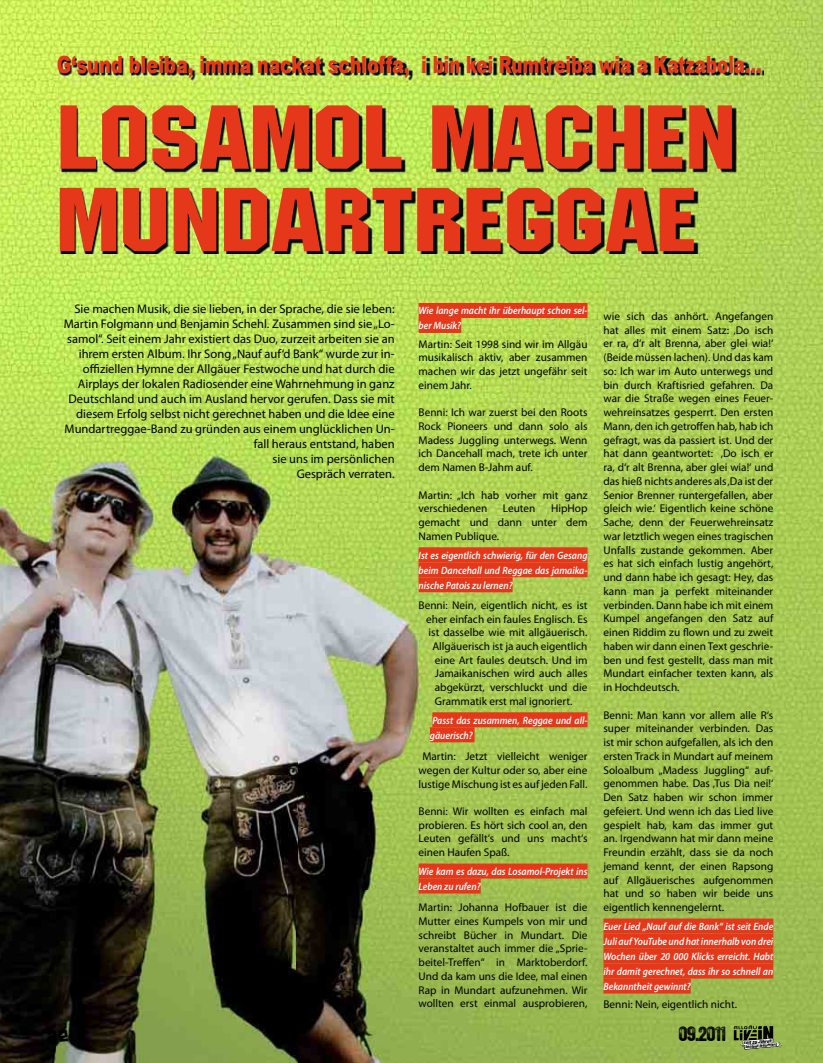
<style>
.page{position:relative;width:823px;height:1063px;background:#fff}
.page>*{position:absolute;margin:0;border:0;box-sizing:border-box;transform-origin:0 0}
.t1{font:89.75px/82.5px "Machine IT Cby BT";color:#e5381b;scale:1.22 1}
.t2{font:900 23.62px "Arial";color:#e5381b;scale:.75 1}
.t3{font:17.75px "Jiczyn";color:#000}
.t4{font:16.25px "Hotel Coral Essex";color:#000}
.t5{font:12.5px/15px "Myriad Pro";color:#000;text-align:right}
.t6{font:11.25px/13.8px "Myriad Pro";color:#000;text-align:justify}
.t7{font:italic 600 10.62px/15px "Myriad Pro";color:#fff;scale:.9 1}
.t8{font:3.75px "CC Smash";color:#000;scale:.94 1}
.t9{font:3.62px "CC Smash";color:#000;scale:.88 1}
</style>
<div class="page">
<img style="left:0;top:0;width:822px;height:88px">
<img style="left:0;top:88px;width:85px;height:287px">
<img style="left:737px;top:88px;width:85px;height:974px">
<img style="left:85px;top:254px;width:652px;height:144px">
<img style="left:466px;top:398px;width:271px;height:664px">
<img style="left:60px;top:57px;width:703px;height:197px">
<img style="left:0;top:375px;width:466px;height:687px">
<div style="left:418px;top:303px;width:169px;height:15px;background:#e5381b"></div>
<div style="left:418px;top:318px;width:43px;height:15px;background:#e5381b"></div>
<div style="left:418px;top:547px;width:169px;height:15px;background:#e5381b"></div>
<div style="left:418px;top:562px;width:169px;height:15px;background:#e5381b"></div>
<div style="left:418px;top:577px;width:94px;height:15px;background:#e5381b"></div>
<div style="left:432px;top:712px;width:155px;height:15px;background:#e5381b"></div>
<div style="left:429px;top:727px;width:45px;height:15px;background:#e5381b"></div>
<div style="left:418px;top:864px;width:169px;height:15px;background:#e5381b"></div>
<div style="left:418px;top:879px;width:62px;height:15px;background:#e5381b"></div>
<div style="left:603px;top:919px;width:169px;height:15px;background:#e5381b"></div>
<div style="left:603px;top:934px;width:169px;height:15px;background:#e5381b"></div>
<div style="left:603px;top:949px;width:169px;height:15px;background:#e5381b"></div>
<div style="left:603px;top:964px;width:169px;height:15px;background:#e5381b"></div>
<div style="left:603px;top:979px;width:87px;height:15px;background:#e5381b"></div>
<svg style="left:733px;top:1025px;width:48px;height:25px"></svg>
<h2 class="t2" style="left:57px;top:47px;width:940px">G‘sund bleiba, imma nackat schloffa, i bin kei Rumtreiba wia a Katzabola…</h2>
<h1 class="t1" style="left:57px;top:95px;width:557px">LOSAMOL MACHEN<br>MUNDARTREGGAE</h1>
<p class="t5" style="left:64px;top:302px;width:332px">Sie machen Musik, die sie lieben, in der Sprache, die sie leben:<br>Martin Folgmann und Benjamin Schehl. Zusammen sind sie „Lo&shy;samol“. Seit einem Jahr existiert das Duo, zurzeit arbeiten sie an ihrem ersten Album. Ihr Song „Nauf auf‘d Bank“ wurde zur in&shy;offiziellen Hymne der Allgäuer Festwoche und hat durch die Airplays der lokalen Radiosender eine Wahrnehmung in ganz Deutschland und auch im Ausland hervor gerufen. Dass sie mit diesem Erfolg selbst nicht gerechnet haben und die Idee eine Mundartreggae-Band zu gründen aus einem unglücklichen Un&shy;fall heraus entstand, haben<br>sie uns im persönlichen<br>Gespräch verraten.</p>
<p class="t7" style="left:418px;top:304px;width:189px">Wie lange macht ihr überhaupt schon sel&shy;ber Musik?</p>
<p class="t6" style="left:418px;top:338px;width:170px">Martin: Seit 1998 sind wir im Allgäu musikalisch aktiv, aber zusammen machen wir das jetzt ungefähr seit einem Jahr.</p>
<p class="t6" style="left:418px;top:407px;width:170px">Benni: Ich war zuerst bei den Roots Rock Pioneers und dann solo als Madess Juggling unterwegs. Wenn ich Dancehall mach, trete ich unter dem Namen B-Jahm auf.</p>
<p class="t6" style="left:418px;top:489px;width:170px">Martin: „Ich hab vorher mit ganz verschiedenen</p>
<p class="t6" style="left:418px;top:503px;width:170px;text-indent:132px">HipHop gemacht und dann unter dem Namen Publique.</p>
<p class="t7" style="left:418px;top:548px;width:189px;text-align:justify">Ist es eigentlich schwierig, für den Gesang beim Dancehall und Reggae das jamaika&shy;nische Patois zu lernen?</p>
<p class="t6" style="left:418px;top:599px;width:170px">Benni: Nein, eigentlich nicht, es ist</p>
<p class="t6" style="left:426px;top:613px;width:163px">eher einfach ein faules Englisch. Es</p>
<p class="t6" style="left:428px;top:627px;width:160px">ist dasselbe wie mit allgäuerisch.</p>
<p class="t6" style="left:432px;top:640px;width:157px">Allgäuerisch ist ja auch eigentlich</p>
<p class="t6" style="left:434px;top:654px;width:154px">eine Art faules deutsch. Und im</p>
<p class="t6" style="left:434px;top:668px;width:154px">Jamaikanischen wird auch alles</p>
<p class="t6" style="left:434px;top:682px;width:154px">abgekürzt, verschluckt und die</p>
<p class="t6" style="left:434px;top:695px;width:139px">Grammatik erst mal ignoriert.</p>
<p class="t7" style="left:429px;top:713px;width:176px">Passt das zusammen, Reggae und all&shy;gäuerisch?</p>
<p class="t6" style="left:418px;top:750px;width:170px;text-align:center">Martin: Jetzt vielleicht weniger wegen der Kultur oder so, aber eine lustige Mischung ist es auf jeden Fall.</p>
<p class="t6" style="left:418px;top:805px;width:170px">Benni: Wir wollten es einfach mal probieren. Es hört sich cool an, den Leuten gefällt‘s und uns macht‘s einen Haufen Spaß.</p>
<p class="t7" style="left:418px;top:865px;width:189px">Wie kam es dazu, das Losamol-Projekt ins<br>Leben zu rufen?</p>
<p class="t6" style="left:418px;top:902px;width:170px">Martin: Johanna Hofbauer ist die Mutter eines Kumpels von mir und schreibt Bücher in Mundart. Die veranstaltet auch immer die „Sprie&shy;beitel-Treffen“ in Marktoberdorf.<br>Und da kam uns die Idee, mal einen Rap in Mundart aufzunehmen. Wir wollten erst einmal ausprobieren,</p>
<p class="t6" style="left:502px;top:503px;width:34px">Leuten</p>
<p class="t6" style="left:603px;top:310px;width:171px">wie sich das anhört. Angefangen hat alles mit einem Satz: ‚Do isch er ra, d‘r alt Brenna, aber glei wia!‘ (Beide müssen lachen). Und das kam so: Ich war im Auto unterwegs und bin durch Kraftisried gefahren. Da war die Straße wegen eines Feuer&shy;wehreinsatzes gesperrt. Den ersten Mann, den ich getroffen hab, hab ich gefragt, was da passiert ist. Und der hat dann geantwortet: ‚Do isch er ra, d‘r alt Brenna, aber glei wia!‘ und das hieß nichts anderes als ‚Da ist der Senior Brenner runtergefallen, aber gleich wie.‘ Eigentlich keine schöne Sache, denn der Feuerwehreinsatz war letztlich wegen eines tragischen Unfalls zustande gekommen. Aber es hat sich einfach lustig angehört, und dann habe ich gesagt: Hey, das kann man ja perfekt miteinander verbinden. Dann habe ich mit einem Kumpel angefangen den Satz auf einen Riddim zu flown und zu zweit haben wir dann einen Text geschrie&shy;ben und fest gestellt, dass man mit Mundart einfacher texten kann, als in Hochdeutsch.</p>
<p class="t6" style="left:603px;top:709px;width:171px">Benni: Man kann vor allem alle R‘s super miteinander verbinden. Das ist mir schon aufgefallen, als ich den ersten Track in Mundart auf meinem Soloalbum „Madess Juggling“ auf&shy;genommen habe. Das ‚Tus Dia nei!‘ Den Satz haben wir schon immer gefeiert. Und wenn ich das Lied live gespielt hab, kam das immer gut an. Irgendwann hat mir dann meine Freundin erzählt, dass sie da noch jemand kennt, der einen Rapsong auf Allgäuerisches aufgenommen hat und so haben wir beide uns eigentlich kennengelernt.</p>
<p class="t7" style="left:603px;top:920px;width:190px;text-align:justify">Euer Lied „Nauf auf die Bank“ ist seit Ende Juli auf YouTube und hat innerhalb von drei Wochen über 20 000 Klicks erreicht. Habt ihr damit gerechnet, dass ihr so schnell an Bekanntheit gewinnt?</p>
<p class="t6" style="left:603px;top:998px;width:135px">Benni: Nein, eigentlich nicht.</p>
<h3 class="t3" style="left:48px;top:1026px;width:24px">22</h3>
<h3 class="t4" style="left:678px;top:1026px;width:48px">09.2011</h3>
<p class="t8" style="left:743px;top:1041px;width:31px;rotate:-4deg">seit 25 Jahren</p>
<p class="t9" style="left:745px;top:1045px;width:37px;rotate:-5deg">bestens informiert</p>
</div>
